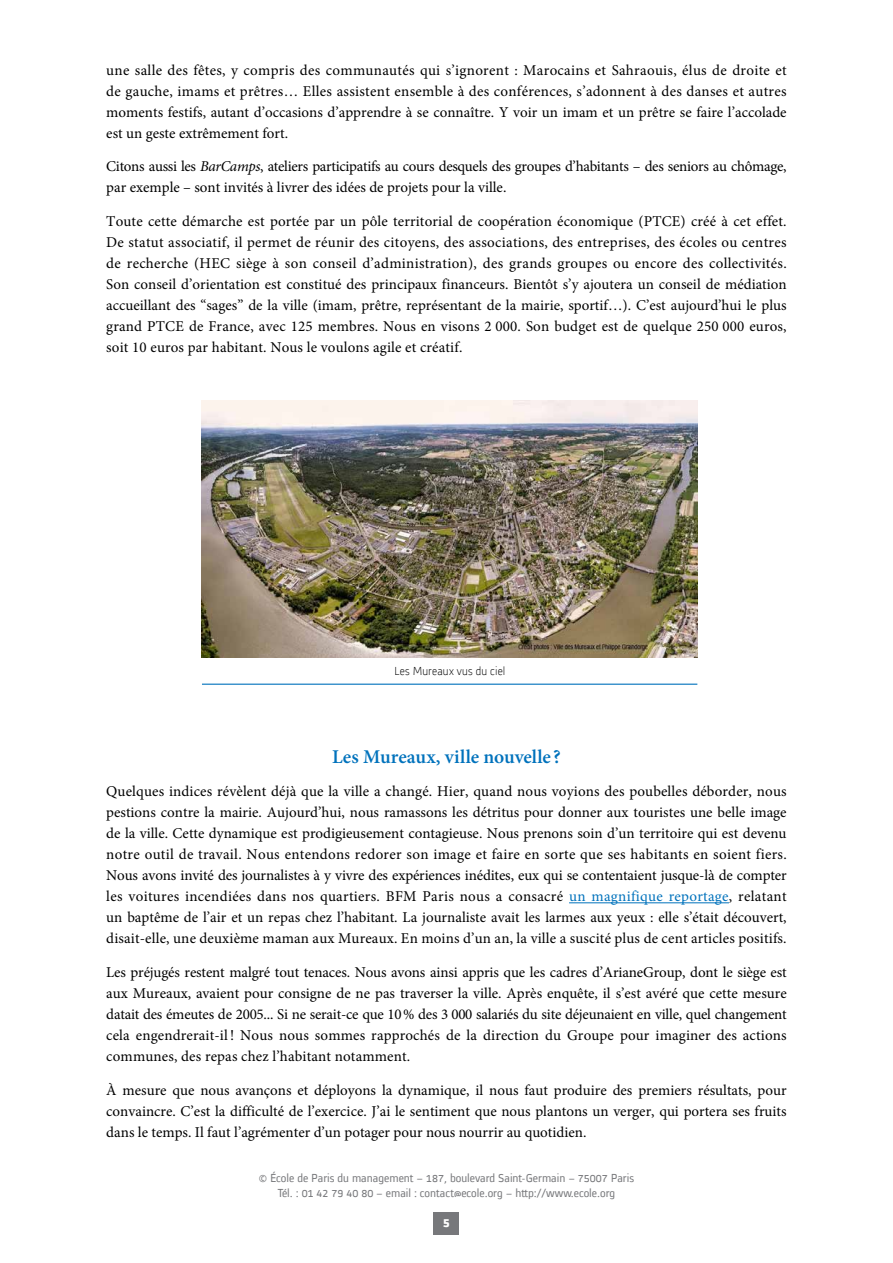
<style>
.page{position:relative;width:893px;height:1263px;background:#fff}
.page>*{position:absolute;margin:0;border:0;box-sizing:border-box;transform-origin:0 0}
.t1{font:600 19.5px "Minion Pro";letter-spacing:-.005em;color:#0072bc}
.t2{font:15px/21px "Minion Pro";color:#000;text-align:justify}
.t3{font:15px/21px "Minion Pro";letter-spacing:-.02em;color:#000}
.t4{font:700 13.5px "Alstom";color:#fff}
.t5{font:12px/14.4px "Alstom";color:#77787b;text-align:center}
.t6{font:300 12px "Alstom";letter-spacing:.01em;color:#000}
.s1{font-style:italic}
.s2{color:#0072bc}
</style>
<div class="page">
<div style="left:434px;top:1212px;width:25px;height:23px;background:#77787b"></div>
<hr style="left:569px;top:902px;width:160px;height:1px;background:#0072bc">
<img style="left:202px;top:401px;width:495px;height:256px">
<hr style="left:202px;top:684px;width:495px;height:1px;background:#0072bc">
<p class="t2" style="left:106px;top:59px;width:682px">une salle des fêtes, y compris des communautés qui s’ignorent : Marocains et Sahraouis, élus de droite et de gauche, imams et prêtres… Elles assistent ensemble à des conférences, s’adonnent à des danses et autres moments festifs, autant d’occasions d’apprendre à se connaître. Y voir un imam et un prêtre se faire l’accolade est un geste extrêmement fort.</p>
<p class="t3" style="left:106px;top:156px;width:682px">Citons aussi les <span class="s1">BarCamps</span>, ateliers participatifs au cours desquels des groupes d’habitants – des seniors au chômage, par exemple – sont invités à livrer des idées de projets pour la ville.</p>
<p class="t2" style="left:106px;top:211px;width:682px">Toute cette démarche est portée par un pôle territorial de coopération économique (PTCE) créé à cet effet.<br>De statut associatif, il permet de réunir des citoyens, des associations, des entreprises, des écoles ou centres de recherche (HEC siège à son conseil d’administration), des grands groupes ou encore des collectivités.<br>Son conseil d’orientation est constitué des principaux financeurs. Bientôt s’y ajoutera un conseil de médiation accueillant des “sages” de la ville (imam, prêtre, représentant de la mairie, sportif…). C’est aujourd’hui le plus grand PTCE de France, avec 125 membres. Nous en visons 2 000. Son budget est de quelque 250 000 euros, soit 10 euros par habitant. Nous le voulons agile et créatif.</p>
<p class="t6" style="left:394px;top:663px;width:113px">Les Mureaux vus du ciel</p>
<h1 class="t1" style="left:332px;top:743px;width:230px">Les Mureaux, ville nouvelle ?</h1>
<p class="t2" style="left:106px;top:781px;width:682px">Quelques indices révèlent déjà que la ville a changé. Hier, quand nous voyions des poubelles déborder, nous pestions contre la mairie. Aujourd’hui, nous ramassons les détritus pour donner aux touristes une belle image de la ville. Cette dynamique est prodigieusement contagieuse. Nous prenons soin d’un territoire qui est devenu notre outil de travail. Nous entendons redorer son image et faire en sorte que ses habitants en soient fiers.<br>Nous avons invité des journalistes à y vivre des expériences inédites, eux qui se contentaient jusque-là de compter les voitures incendiées dans nos quartiers. BFM Paris nous a consacré <span class="s2">un magnifique reportage</span>, relatant un baptême de l’air et un repas chez l’habitant. La journaliste avait les larmes aux yeux : elle s’était découvert, disait-elle, une deuxième maman aux Mureaux. En moins d’un an, la ville a suscité plus de cent articles positifs.</p>
<p class="t2" style="left:106px;top:962px;width:682px">Les préjugés restent malgré tout tenaces. Nous avons ainsi appris que les cadres d’ArianeGroup, dont le siège est aux Mureaux, avaient pour consigne de ne pas traverser la ville. Après enquête, il s’est avéré que cette mesure datait des émeutes de 2005... Si ne serait-ce que 10% des 3 000 salariés du site déjeunaient en ville, quel changement cela engendrerait-il ! Nous nous sommes rapprochés de la direction du Groupe pour imaginer des actions communes, des repas chez l’habitant notamment.</p>
<p class="t2" style="left:106px;top:1079px;width:682px">À mesure que nous avançons et déployons la dynamique, il nous faut produire des premiers résultats, pour convaincre. C’est la difficulté de l’exercice. J’ai le sentiment que nous plantons un verger, qui portera ses fruits dans le temps. Il faut l’agrémenter d’un potager pour nous nourrir au quotidien.</p>
<p class="t5" style="left:259px;top:1170px;width:377px">© École de Paris du management – 187, boulevard Saint-Germain – 75007 Paris<br>Tél. : 01 42 79 40 80 – email : contact@ecole.org – http://www.ecole.org</p>
<p class="t4" style="left:443px;top:1213px;width:8px">5</p>
</div>
